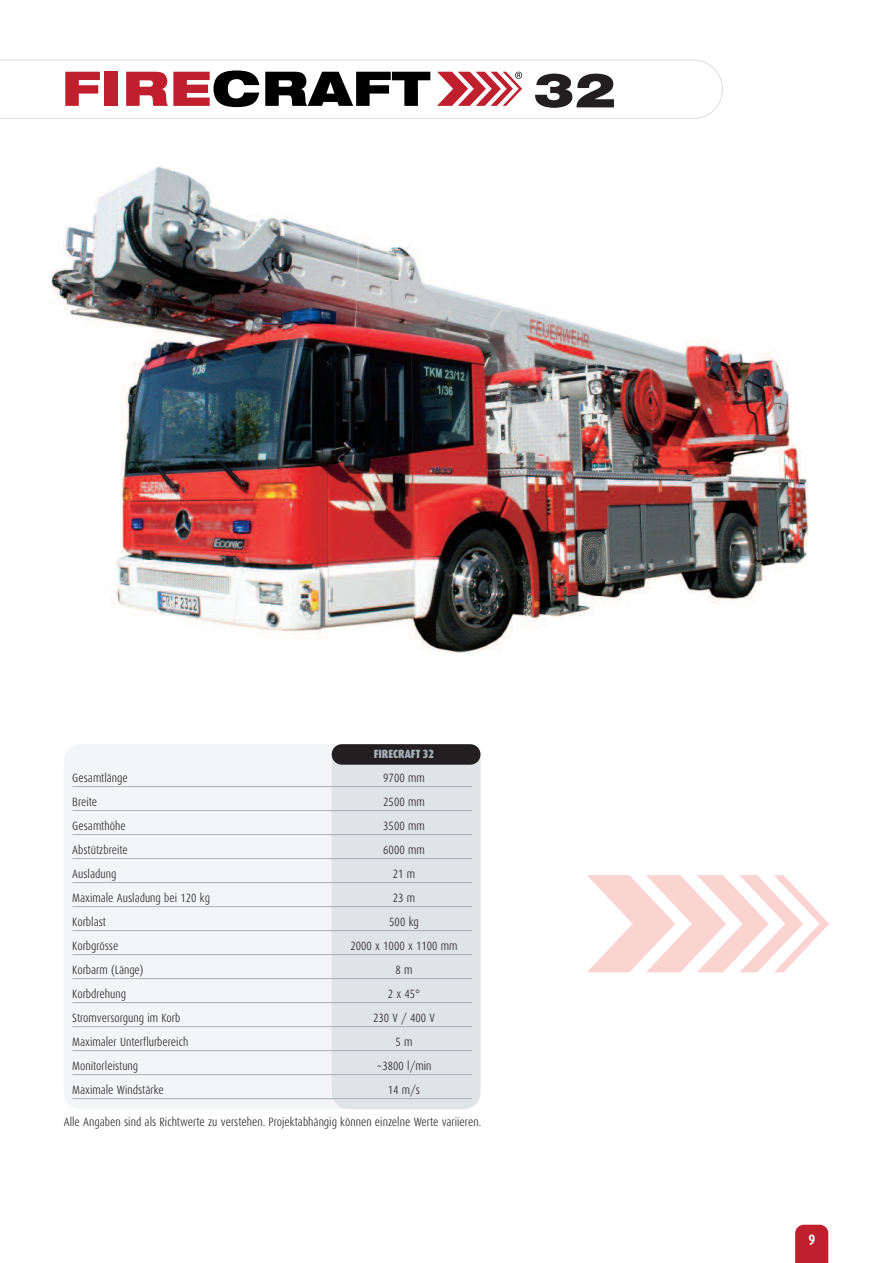
<style>
.page{position:relative;width:893px;height:1263px;background:#fff}
.page>*{position:absolute;margin:0;border:0;box-sizing:border-box;transform-origin:0 0}
.t1{font:900 48px "Helvetica Neue";color:#231f20;scale:1.29 1}
.t2{font:700 15px "Dax Condensed";color:#fff}
.t3{font:300 12px "Dax Condensed";color:#231f20}
.t4{font:900 12px "Dax Condensed";color:#a6b1b7}
</style>
<div class="page">
<svg style="left:795px;top:1225px;width:33px;height:38px"></svg>
<div style="left:64px;top:744px;width:416px;height:365px;background:#f4f5f6;border-radius:17px"></div>
<svg style="left:0;top:60px;width:723px;height:59px"></svg>
<div style="left:332px;top:744px;width:148px;height:365px;background:#dfe4e6;border-radius:17px"></div>
<div style="left:332px;top:744px;width:148px;height:21px;background:#231f20;border-radius:10px"></div>
<img style="left:51px;top:166px;width:757px;height:486px">
<hr style="left:72px;top:786px;width:400px;height:1px;background:#a6b1b7">
<hr style="left:72px;top:810px;width:400px;height:1px;background:#a6b1b7">
<hr style="left:72px;top:834px;width:400px;height:1px;background:#a6b1b7">
<hr style="left:72px;top:858px;width:400px;height:1px;background:#a6b1b7">
<hr style="left:72px;top:882px;width:400px;height:1px;background:#a6b1b7">
<hr style="left:72px;top:906px;width:400px;height:1px;background:#a6b1b7">
<hr style="left:72px;top:930px;width:400px;height:1px;background:#a6b1b7">
<hr style="left:72px;top:954px;width:400px;height:1px;background:#a6b1b7">
<hr style="left:72px;top:978px;width:400px;height:1px;background:#a6b1b7">
<hr style="left:72px;top:1002px;width:400px;height:1px;background:#a6b1b7">
<hr style="left:72px;top:1026px;width:400px;height:1px;background:#a6b1b7">
<hr style="left:72px;top:1050px;width:400px;height:1px;background:#a6b1b7">
<hr style="left:72px;top:1074px;width:400px;height:1px;background:#a6b1b7">
<hr style="left:72px;top:1098px;width:400px;height:1px;background:#a6b1b7">
<svg style="left:587px;top:875px;width:242px;height:97px"></svg>
<h1 class="t1" style="left:533px;top:73px;width:66px">32</h1>
<p class="t4" style="left:374px;top:748px;width:62px">FIRECRAFT 32</p>
<p class="t3" style="left:72px;top:774px;width:57px">Gesamtlänge</p>
<p class="t3" style="left:383px;top:774px;width:43px">9700 mm</p>
<p class="t3" style="left:72px;top:798px;width:26px">Breite</p>
<p class="t3" style="left:383px;top:798px;width:43px">2500 mm</p>
<p class="t3" style="left:72px;top:822px;width:55px">Gesamthöhe</p>
<p class="t3" style="left:383px;top:822px;width:43px">3500 mm</p>
<p class="t3" style="left:72px;top:846px;width:57px">Abstützbreite</p>
<p class="t3" style="left:383px;top:846px;width:43px">6000 mm</p>
<p class="t3" style="left:72px;top:870px;width:45px">Ausladung</p>
<p class="t3" style="left:393px;top:870px;width:24px">21 m</p>
<p class="t3" style="left:72px;top:894px;width:139px">Maximale Ausladung bei 120 kg</p>
<p class="t3" style="left:393px;top:894px;width:24px">23 m</p>
<p class="t3" style="left:72px;top:918px;width:35px">Korblast</p>
<p class="t3" style="left:389px;top:918px;width:31px">500 kg</p>
<p class="t3" style="left:72px;top:942px;width:48px">Korbgrösse</p>
<p class="t3" style="left:350px;top:942px;width:109px">2000 x 1000 x 1100 mm</p>
<p class="t3" style="left:72px;top:966px;width:73px">Korbarm (Länge)</p>
<p class="t3" style="left:395px;top:966px;width:19px">8 m</p>
<p class="t3" style="left:72px;top:990px;width:55px">Korbdrehung</p>
<p class="t3" style="left:388px;top:990px;width:34px">2 x 45°</p>
<p class="t3" style="left:72px;top:1014px;width:110px">Stromversorgung im Korb</p>
<p class="t3" style="left:373px;top:1014px;width:63px">230 V / 400 V</p>
<p class="t3" style="left:72px;top:1038px;width:118px">Maximaler Unterflurbereich</p>
<p class="t3" style="left:395px;top:1038px;width:19px">5 m</p>
<p class="t3" style="left:72px;top:1062px;width:67px">Monitorleistung</p>
<p class="t3" style="left:376px;top:1062px;width:56px">~3800 l/min</p>
<p class="t3" style="left:72px;top:1086px;width:93px">Maximale Windstärke</p>
<p class="t3" style="left:388px;top:1086px;width:34px">14 m/s</p>
<p class="t3" style="left:64px;top:1117px;width:419px">Alle Angaben sind als Richtwerte zu verstehen. Projektabhängig können einzelne Werte variieren.</p>
<p class="t2" style="left:809px;top:1233px;width:8px">9</p>
</div>
